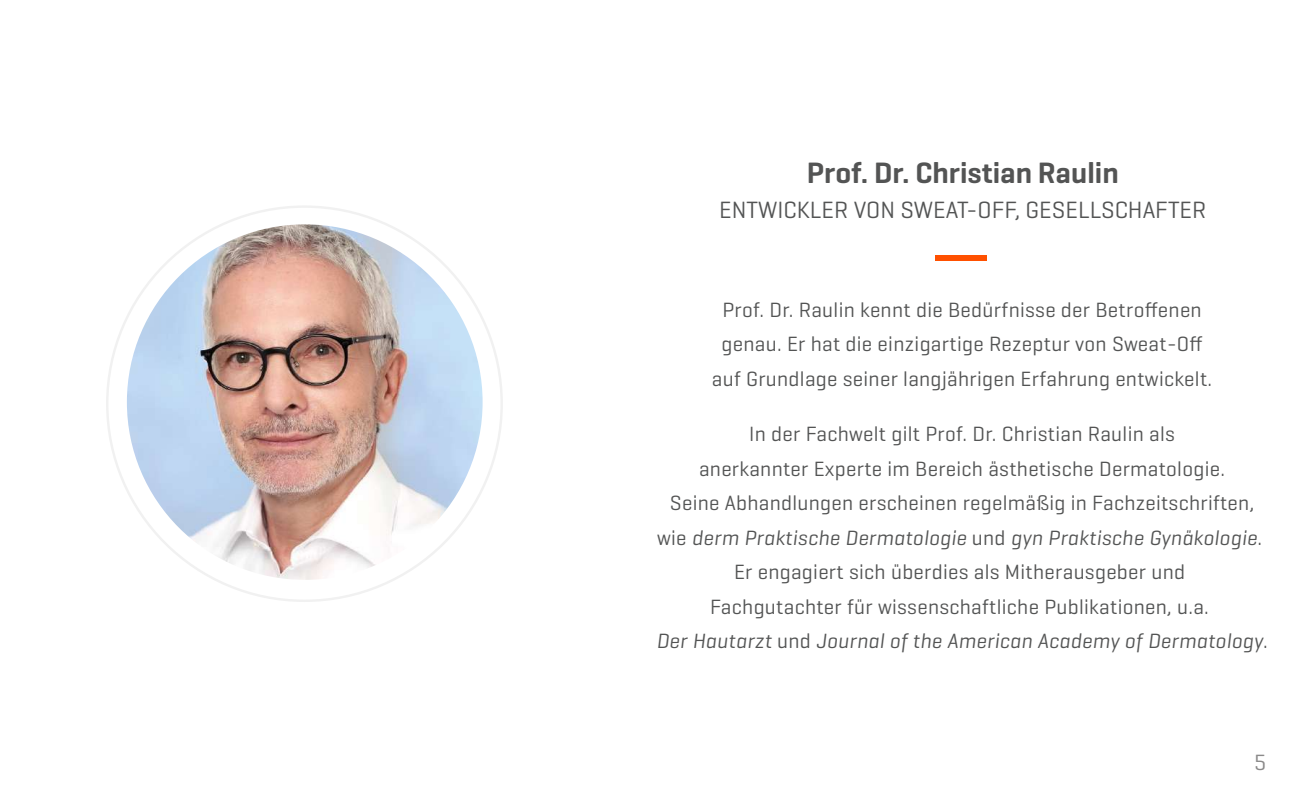
<style>
.page{position:relative;width:1315px;height:810px;background:#fff}
.page>*{position:absolute;margin:0;border:0;box-sizing:border-box;transform-origin:0 0}
.t1{font:600 30px "Geogrotesque";color:#535454}
.t2{font:24px "Geogrotesque";color:#535454}
.t3{font:22.5px "Geogrotesque";color:#8b8a8a}
.t4{font:21px/34.5px "Geogrotesque";letter-spacing:.015em;color:#535454;text-align:center}
.s1{font-style:italic}
</style>
<div class="page">
<img style="left:127px;top:224px;width:355px;height:356px;border-radius:178px">
<div style="left:935px;top:255px;width:51px;height:6px;background:#ff5000"></div>
<h1 class="t1" style="left:806px;top:154px;width:313px">Prof. Dr. Christian Raulin</h1>
<p class="t2" style="left:719px;top:194px;width:488px">ENTWICKLER VON SWEAT-OFF, GESELLSCHAFTER</p>
<p class="t4" style="left:711px;top:292px;width:502px">Prof. Dr. Raulin kennt die Bedürfnisse der Betroffenen genau. Er hat die einzigartige Rezeptur von Sweat-Off auf Grundlage seiner langjährigen Erfahrung entwickelt.</p>
<p class="t4" style="left:656px;top:416px;width:613px">In der Fachwelt gilt Prof. Dr. Christian Raulin als<br>anerkannter Experte im Bereich ästhetische Dermatologie.<br>Seine Abhandlungen erscheinen regelmäßig in Fachzeitschriften, wie <span class="s1">derm Praktische Dermatologie</span> und <span class="s1">gyn Praktische Gynäkologie</span>.<br>Er engagiert sich überdies als Mitherausgeber und<br>Fachgutachter für wissenschaftliche Publikationen, u.a.<br><span class="s1">Der Hautarzt</span> und <span class="s1">Journal of the American Academy of Dermatology</span>.</p>
<p class="t3" style="left:1253px;top:748px;width:14px">5</p>
</div>
